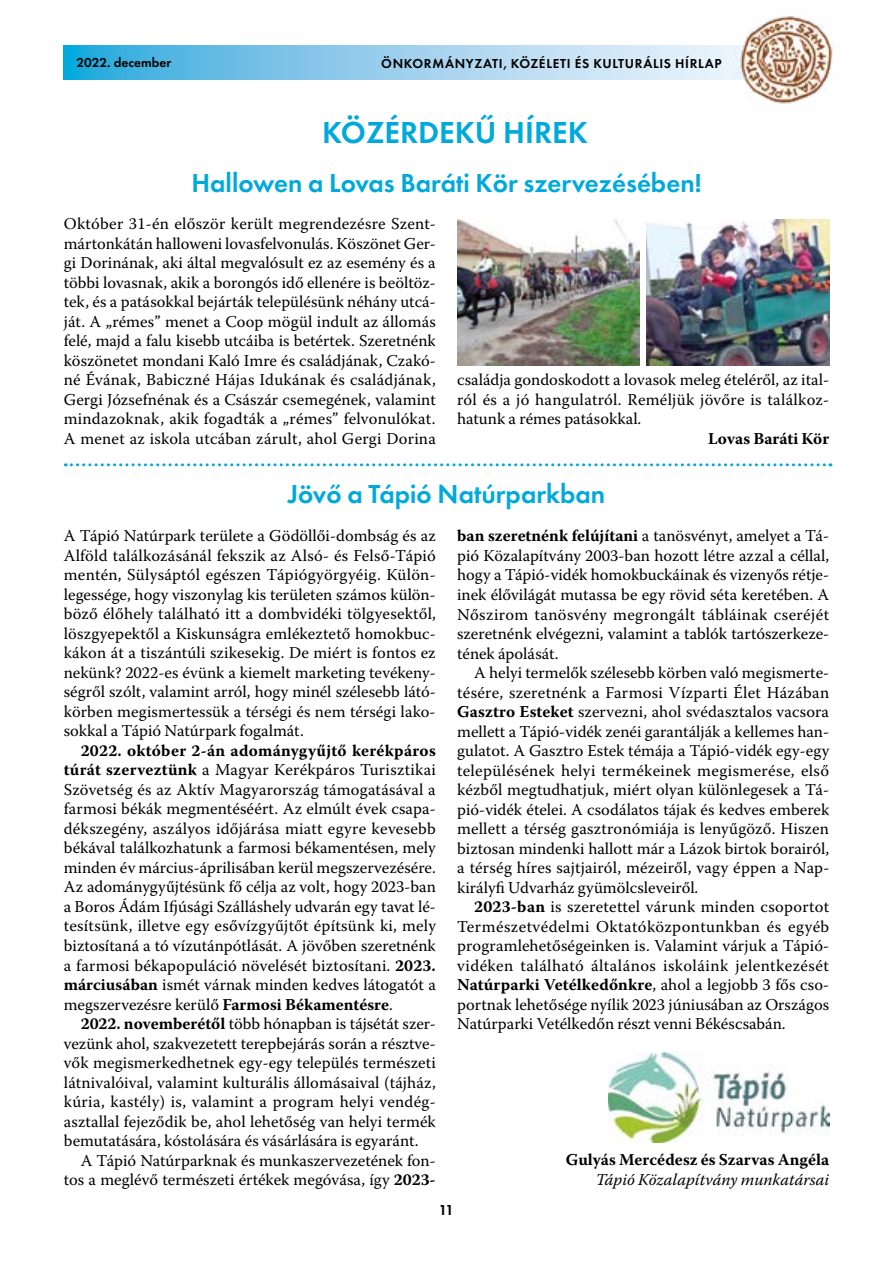
<style>
.page{position:relative;width:893px;height:1263px;background:#fff}
.page>*{position:absolute;margin:0;border:0;box-sizing:border-box;transform-origin:0 0}
.t1{font:600 31.5px "Futura TEE";color:#00a9dc}
.t2{font:600 27px "Futura TEE";color:#00a9dc}
.t3{font:16.5px/19.5px "Warnock Pro";color:#000;text-align:justify}
.t4{font:700 16.5px "Warnock Pro";letter-spacing:.005em;color:#000}
.t5{font:italic 16.5px "Warnock Pro";color:#000}
.t6{font:600 15px "Futura TEE";color:#000}
.t7{font:600 13.5px "Futura TEE";letter-spacing:.04em;color:#000}
.t8{font:600 13.5px "Futura TEE";color:#000}
.s1{font-weight:700}
</style>
<div class="page">
<svg style="left:64px;top:45px;width:669px;height:34px;background:#94cfec"></svg>
<img style="left:733px;top:16px;width:102px;height:88px">
<img style="left:457px;top:220px;width:183px;height:146px">
<img style="left:646px;top:220px;width:183px;height:146px">
<img style="left:609px;top:1052px;width:220px;height:90px">
<svg style="left:65px;top:463px;width:766px;height:3px"></svg>
<p class="t8" style="left:77px;top:54px;width:96px">2022. december</p>
<p class="t7" style="left:381px;top:55px;width:342px">ÖNKORMÁNYZATI, KÖZÉLETI ÉS KULTURÁLIS HÍRLAP</p>
<h1 class="t1" style="left:322px;top:113px;width:267px">KÖZÉRDEKŰ HÍREK</h1>
<h2 class="t2" style="left:191px;top:167px;width:511px">Hallowen a Lovas Baráti Kör szervezésében!</h2>
<p class="t3" style="left:64px;top:214px;width:374px">Október 31-én először került megrendezésre Szent&shy;mártonkátán halloweni lovasfelvonulás. Köszönet Ger&shy;gi Dorinának, aki által megvalósult ez az esemény és a többi lovasnak, akik a borongós idő ellenére is beöltöz&shy;tek, és a patásokkal bejárták településünk néhány utcá&shy;ját. A „rémes” menet a Coop mögül indult az állomás felé, majd a falu kisebb utcáiba is betértek. Szeretnénk köszönetet mondani Kaló Imre és családjának, Czakó&shy;né Évának, Babiczné Hájas Idukának és családjának, Gergi Józsefnénak és a Császár csemegének, valamint mindazoknak, akik fogadták a „rémes” felvonulókat.<br>A menet az iskola utcában zárult, ahol Gergi Dorina</p>
<p class="t3" style="left:457px;top:370px;width:374px">családja gondoskodott a lovasok meleg ételéről, az ital&shy;ról és a jó hangulatról. Reméljük jövőre is találkoz&shy;hatunk a rémes patásokkal.</p>
<p class="t4" style="left:708px;top:429px;width:123px">Lovas Baráti Kör</p>
<h2 class="t2" style="left:288px;top:478px;width:319px">Jövő a Tápió Natúrparkban</h2>
<p class="t3" style="left:64px;top:526px;width:374px">A Tápió Natúrpark területe a Gödöllői-dombság és az Alföld találkozásánál fekszik az Alsó- és Felső-Tápió mentén, Sülysáptól egészen Tápiógyörgyéig. Külön&shy;legessége, hogy viszonylag kis területen számos külön&shy;böző élőhely található itt a dombvidéki tölgyesektől, löszgyepektől a Kiskunságra emlékeztető homokbuc&shy;kákon át a tiszántúli szikesekig. De miért is fontos ez nekünk? 2022-es évünk a kiemelt marketing tevékeny&shy;ségről szólt, valamint arról, hogy minél szélesebb látó&shy;körben megismertessük a térségi és nem térségi lako&shy;sokkal a Tápió Natúrpark fogalmát.</p>
<p class="t3" style="left:64px;top:740px;width:374px;text-indent:17px"><span class="s1">2022. október 2-án adománygyűjtő kerékpáros túrát szerveztünk</span> a Magyar Kerékpáros Turisztikai Szövetség és az Aktív Magyarország támogatásával a farmosi békák megmentéséért. Az elmúlt évek csapa&shy;dékszegény, aszályos időjárása miatt egyre kevesebb békával találkozhatunk a farmosi békamentésen, mely minden év március-áprilisában kerül megszervezésére.<br>Az adománygyűjtésünk fő célja az volt, hogy 2023-ban a Boros Ádám Ifjúsági Szálláshely udvarán egy tavat lé&shy;tesítsünk, illetve egy esővízgyűjtőt építsünk ki, mely biztosítaná a tó vízutánpótlását. A jövőben szeretnénk a farmosi békapopuláció növelését biztosítani. <span class="s1">2023. márciusában</span> ismét várnak minden kedves látogatót a megszervezésre kerülő <span class="s1">Farmosi Békamentésre</span>.</p>
<p class="t3" style="left:64px;top:1013px;width:374px;text-indent:17px"><span class="s1">2022. novemberétől</span> több hónapban is tájsétát szer&shy;vezünk ahol, szakvezetett terepbejárás során a résztve&shy;vők megismerkedhetnek egy-egy település természeti látnivalóival, valamint kulturális állomásaival (tájház, kúria, kastély) is, valamint a program helyi vendég&shy;asztallal fejeződik be, ahol lehetőség van helyi termék bemutatására, kóstolására és vásárlására is egyaránt.</p>
<p class="t3" style="left:64px;top:1150px;width:374px;text-align:right">A Tápió Natúrparknak és munkaszervezetének fon&shy;tos a meglévő természeti értékek megóvása, így <span class="s1">2023-</span></p>
<p class="t3" style="left:457px;top:526px;width:374px"><span class="s1">ban szeretnénk felújítani</span> a tanösvényt, amelyet a Tá&shy;pió Közalapítvány 2003-ban hozott létre azzal a céllal, hogy a Tápió-vidék homokbuckáinak és vizenyős rétje&shy;inek élővilágát mutassa be egy rövid séta keretében. A Nőszirom tanösvény megrongált tábláinak cseréjét szeretnénk elvégezni, valamint a tablók tartószerkeze&shy;tének ápolását.</p>
<p class="t3" style="left:457px;top:662px;width:374px;text-indent:17px">A helyi termelők szélesebb körben való megismerte&shy;tésére, szeretnénk a Farmosi Vízparti Élet Házában <span class="s1">Gasztro Esteket</span> szervezni, ahol svédasztalos vacsora mellett a Tápió-vidék zenéi garantálják a kellemes han&shy;gulatot. A Gasztro Estek témája a Tápió-vidék egy-egy településének helyi termékeinek megismerése, első kézből megtudhatjuk, miért olyan különlegesek a Tá&shy;pió-vidék ételei. A csodálatos tájak és kedves emberek mellett a térség gasztronómiája is lenyűgöző. Hiszen biztosan mindenki hallott már a Lázok birtok borairól, a térség híres sajtjairól, mézeiről, vagy éppen a Nap&shy;királyfi Udvarház gyümölcsleveiről.</p>
<p class="t3" style="left:457px;top:897px;width:374px;text-indent:17px"><span class="s1">2023-ban</span> is szeretettel várunk minden csoportot Természetvédelmi Oktatóközpontunkban és egyéb programlehetőségeinken is. Valamint várjuk a Tápió&shy;vidéken található általános iskoláink jelentkezését <span class="s1">Natúrparki Vetélkedőnkre</span>, ahol a legjobb 3 fős cso&shy;portnak lehetősége nyílik 2023 júniusában az Országos Natúrparki Vetélkedőn részt venni Békéscsabán.</p>
<p class="t4" style="left:566px;top:1150px;width:265px">Gulyás Mercédesz és Szarvas Angéla</p>
<p class="t5" style="left:596px;top:1169px;width:235px">Tápió Közalapítvány munkatársai</p>
<p class="t6" style="left:439px;top:1201px;width:17px">11</p>
</div>
